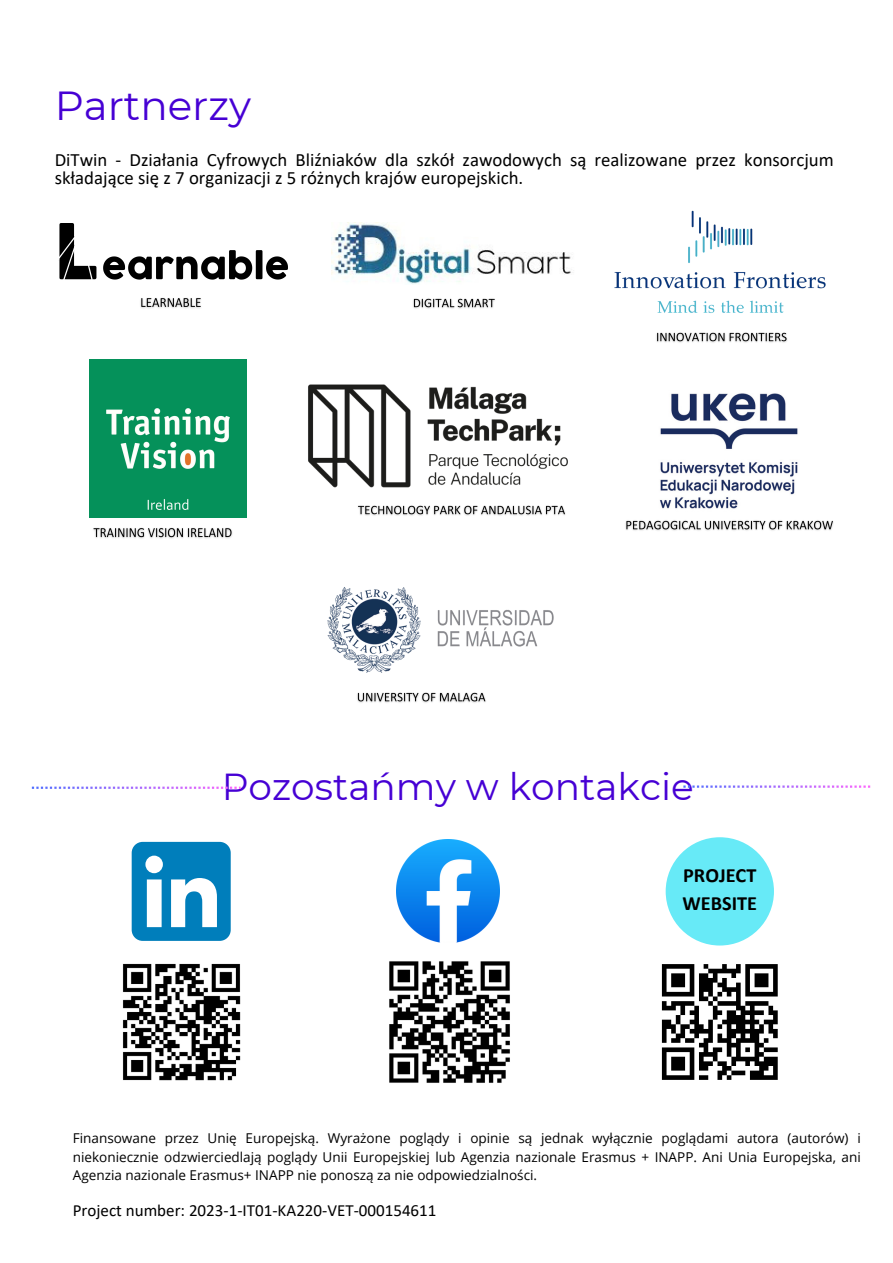
<style>
.page{position:relative;width:893px;height:1263px;background:#fff}
.page>*{position:absolute;margin:0;border:0;box-sizing:border-box;transform-origin:0 0}
.t1{font:40.5px "Montserrat";color:#4600d4}
.t2{font:37.5px "Montserrat";color:#4600d4}
.t3{font:700 20.25px/28.1px "Calibri";color:#000}
.t4{font:18.83px/18.5px "Calibri";color:#000}
.t5{font:17.02px "Calibri";color:#000}
.t6{font:13.5px/18.6px "Open Sans";color:#000;text-align:justify}
</style>
<div class="page">
<img style="left:397px;top:840px;width:103px;height:103px">
<img style="left:389px;top:961px;width:121px;height:122px">
<div style="left:132px;top:842px;width:99px;height:99px;background:#007ebb;border-radius:11px"></div>
<svg style="left:145px;top:856px;width:72px;height:71px"></svg>
<img style="left:123px;top:963px;width:118px;height:118px">
<svg style="left:662px;top:964px;width:115px;height:116px"></svg>
<div style="left:750px;top:1075px;width:27px;height:5px;background:#000"></div>
<div style="left:665px;top:837px;width:109px;height:108px;background:#67eaf7;border-radius:50%"></div>
<svg style="left:683px;top:785px;width:187px;height:3px"></svg>
<svg style="left:32px;top:787px;width:209px;height:2px"></svg>
<img style="left:614px;top:210px;width:212px;height:103px">
<img style="left:656px;top:332px;width:131px;height:11px">
<img style="left:332px;top:223px;width:239px;height:61px">
<img style="left:413px;top:298px;width:82px;height:11px">
<img style="left:660px;top:393px;width:138px;height:116px">
<img style="left:625px;top:520px;width:209px;height:11px">
<img style="left:59px;top:223px;width:228px;height:57px">
<img style="left:140px;top:298px;width:61px;height:11px">
<img style="left:89px;top:360px;width:158px;height:157px">
<img style="left:93px;top:527px;width:140px;height:12px">
<img style="left:308px;top:384px;width:260px;height:104px">
<img style="left:358px;top:505px;width:208px;height:11px">
<img style="left:327px;top:587px;width:227px;height:86px">
<img style="left:357px;top:692px;width:129px;height:11px">
<p class="t1" style="left:55px;top:81px;width:198px">Partnerzy</p>
<p class="t4" style="left:55px;top:152px;width:780px">DiTwin - Działania Cyfrowych Bliźniaków dla szkół zawodowych są realizowane przez konsorcjum składające się z 7 organizacji z 5 różnych krajów europejskich.</p>
<p class="t2" style="left:222px;top:764px;width:474px">Pozostańmy w kontakcie</p>
<p class="t3" style="left:682px;top:863px;width:76px">PROJECT<br>WEBSITE</p>
<p class="t6" style="left:73px;top:1129px;width:789px">Finansowane przez Unię Europejską. Wyrażone poglądy i opinie są jednak wyłącznie poglądami autora (autorów) i niekoniecznie odzwierciedlają poglądy Unii Europejskiej lub Agenzia nazionale Erasmus + INAPP. Ani Unia Europejska, ani Agenzia nazionale Erasmus+ INAPP nie ponoszą za nie odpowiedzialności.</p>
<p class="t5" style="left:73px;top:1203px;width:365px">Project number: 2023-1-IT01-KA220-VET-000154611</p>
</div>
